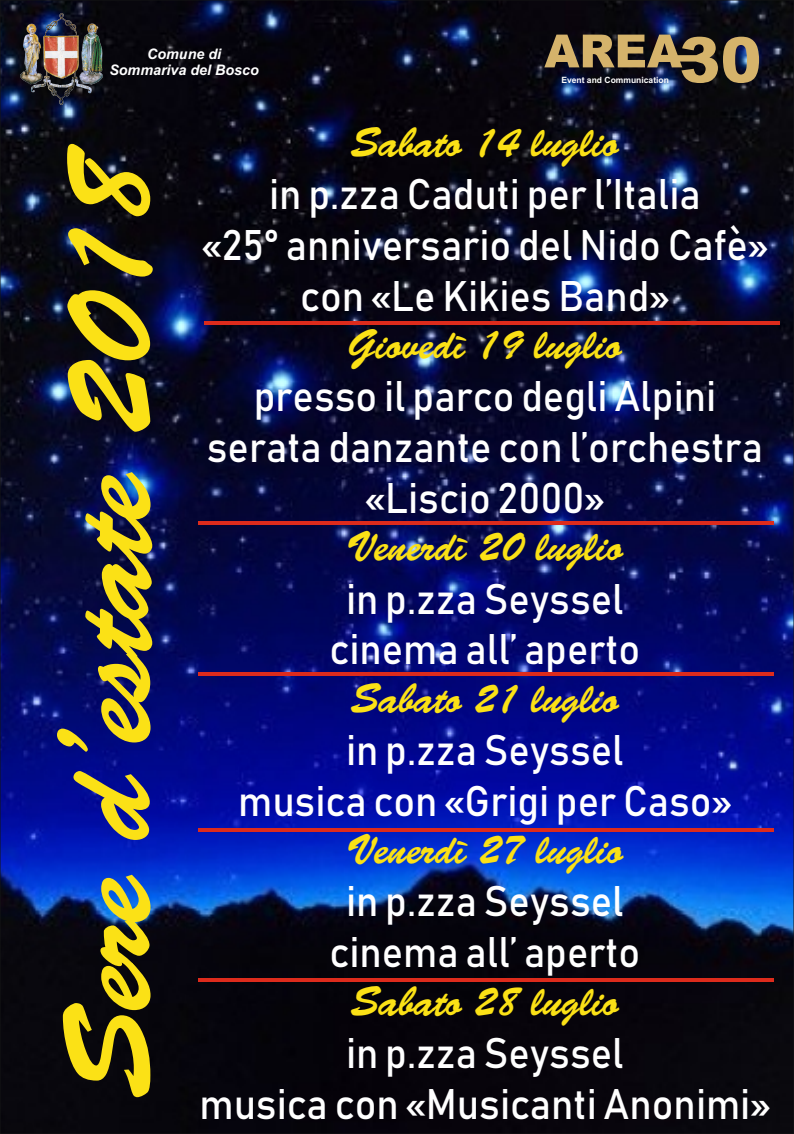
<style>
.page{position:relative;width:794px;height:1134px;background:#fff}
.page>*{position:absolute;margin:0;border:0;box-sizing:border-box;transform-origin:0 0}
.t1{font:124.8px "Bermuda Script";color:#fbe116}
.t2{font:42.24px/50.7px "Bahnschrift";color:#fff;text-align:center;scale:.95 1}
.t3{font:42.24px "Bermuda Script";color:#fbe116;scale:.95 1}
.t4{font:italic 700 14.52px/16.2px "Arial";color:#fff;text-align:center}
.t5{font:700 8.68px "Arial";color:#fff}
</style>
<div class="page">
<img style="left:2px;top:2px;width:790px;height:1130px">
<img style="left:20px;top:14px;width:83px;height:90px">
<svg style="left:544px;top:35px;width:215px;height:48px;background:#695b43"></svg>
<hr style="left:204px;top:321px;width:575px;height:3px;background:#dd2b1c">
<hr style="left:198px;top:522px;width:576px;height:3px;background:#dd2b1c">
<hr style="left:198px;top:672px;width:576px;height:4px;background:#dd2b1c">
<hr style="left:198px;top:828px;width:576px;height:4px;background:#dd2b1c">
<hr style="left:198px;top:978px;width:576px;height:4px;background:#dd2b1c">
<p class="t4" style="left:109px;top:47px;width:151px">Comune di<br>Sommariva del Bosco</p>
<p class="t5" style="left:561px;top:77px;width:109px">Event and Communication</p>
<h1 class="t1" style="left:61px;top:1098px;width:955px;rotate:-90deg">Sere d’estate 2018</h1>
<p class="t3" style="left:351px;top:127px;width:284px">Sabato 14 luglio</p>
<p class="t2" style="left:202px;top:172px;width:597px">in p.zza Caduti per l’Italia<br>«25° anniversario del Nido Cafè» con «Le Kikies Band»</p>
<p class="t3" style="left:348px;top:329px;width:290px">Giovedì 19 luglio</p>
<p class="t2" style="left:207px;top:374px;width:587px">presso il parco degli Alpini serata danzante con l’orchestra «Liscio 2000»</p>
<p class="t3" style="left:346px;top:531px;width:293px">Venerdì 20 luglio</p>
<p class="t2" style="left:329px;top:576px;width:329px">in p.zza Seyssel cinema all’ aperto</p>
<p class="t3" style="left:351px;top:682px;width:284px">Sabato 21 luglio</p>
<p class="t2" style="left:238px;top:727px;width:521px">in p.zza Seyssel<br>musica con «Grigi per Caso»</p>
<p class="t3" style="left:346px;top:834px;width:293px">Venerdì 27 luglio</p>
<p class="t2" style="left:329px;top:879px;width:329px">in p.zza Seyssel cinema all’ aperto</p>
<p class="t3" style="left:351px;top:985px;width:284px">Sabato 28 luglio</p>
<p class="t2" style="left:199px;top:1030px;width:602px">in p.zza Seyssel<br>musica con «Musicanti Anonimi»</p>
</div>
